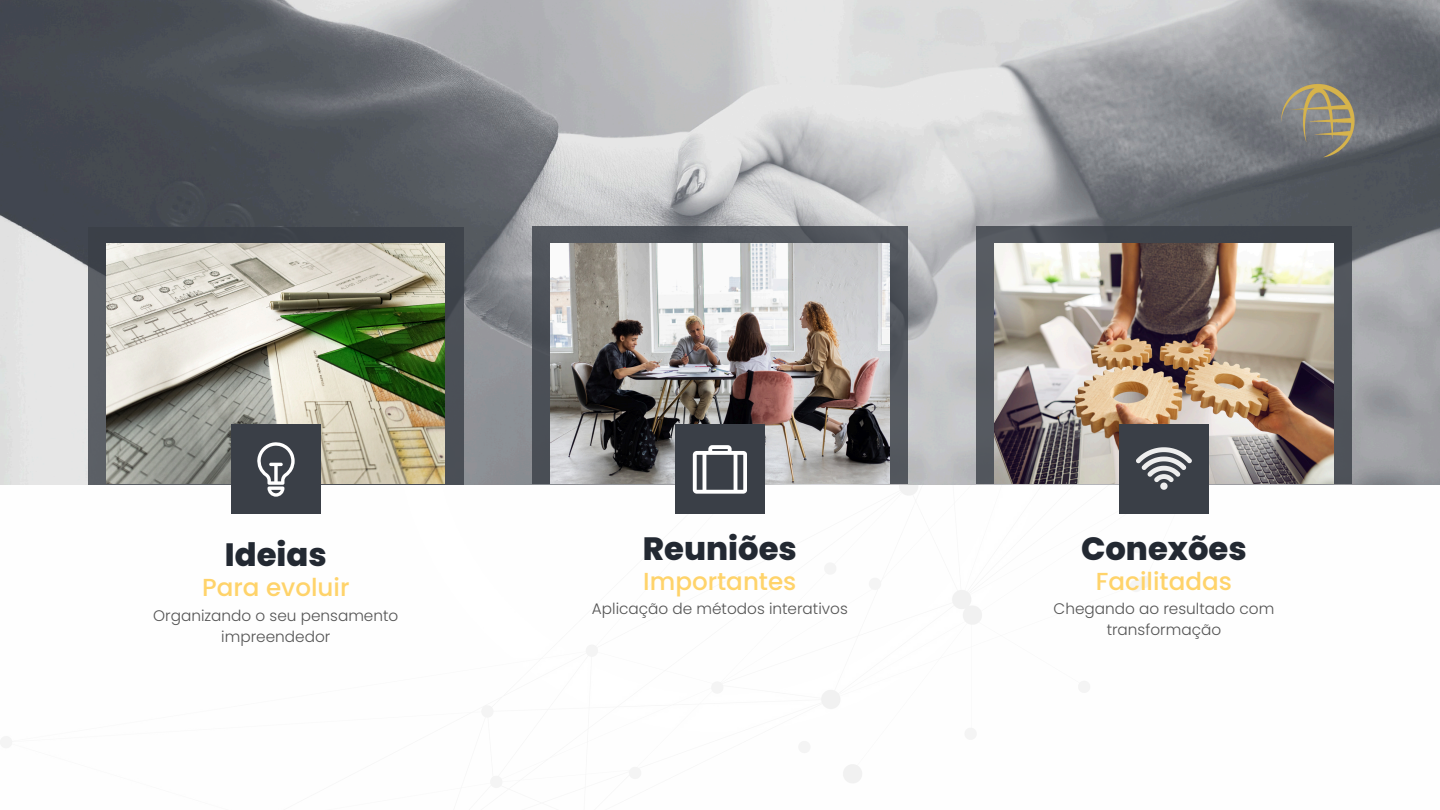
<style>
.page{position:relative;width:1440px;height:810px;background:#fff}
.page>*{position:absolute;margin:0;border:0;box-sizing:border-box;transform-origin:0 0}
.t1{font:800 32.2px "Poppins";color:#232932}
.t2{font:500 24.6px "Poppins";color:#ffd36a}
.t3{font:300 15.3px/21px "Poppins";color:#545454;text-align:center}
</style>
<div class="page">
<img style="left:0;top:0;width:1440px;height:484px">
<svg style="left:88px;top:227px;width:375px;height:258px;background:#4a4e55"></svg>
<div style="left:532px;top:226px;width:375px;height:258px;background:#52565d"></div>
<svg style="left:976px;top:226px;width:376px;height:258px;background:#4f5359"></svg>
<img style="left:107px;top:243px;width:338px;height:241px">
<img style="left:551px;top:243px;width:338px;height:241px">
<img style="left:995px;top:243px;width:338px;height:241px">
<div style="left:231px;top:424px;width:90px;height:89px;background:#3a3f47"></div>
<div style="left:675px;top:424px;width:90px;height:89px;background:#3a3f47"></div>
<div style="left:1119px;top:424px;width:90px;height:90px;background:#3a3f47"></div>
<svg style="left:257px;top:442px;width:37px;height:55px"></svg>
<svg style="left:693px;top:445px;width:54px;height:49px"></svg>
<svg style="left:1136px;top:447px;width:56px;height:43px"></svg>
<img style="left:1262px;top:65px;width:114px;height:114px">
<p class="t1" style="left:225px;top:532px;width:103px">Ideias</p>
<p class="t1" style="left:643px;top:526px;width:155px">Reuniões</p>
<p class="t1" style="left:1081px;top:526px;width:167px">Conexões</p>
<p class="t2" style="left:202px;top:570px;width:149px">Para evoluir</p>
<p class="t2" style="left:643px;top:564px;width:155px">Importantes</p>
<h1 class="t2" style="left:1096px;top:564px;width:137px">Facilitadas</h1>
<h2 class="t3" style="left:153px;top:605px;width:247px">Organizando o seu pensamento impreendedor</h2>
<p class="t3" style="left:592px;top:599px;width:257px">Aplicação de métodos interativos</p>
<h1 class="t3" style="left:1054px;top:599px;width:222px;line-height:20.7px">Chegando ao resultado com transformação</h1>
</div>
